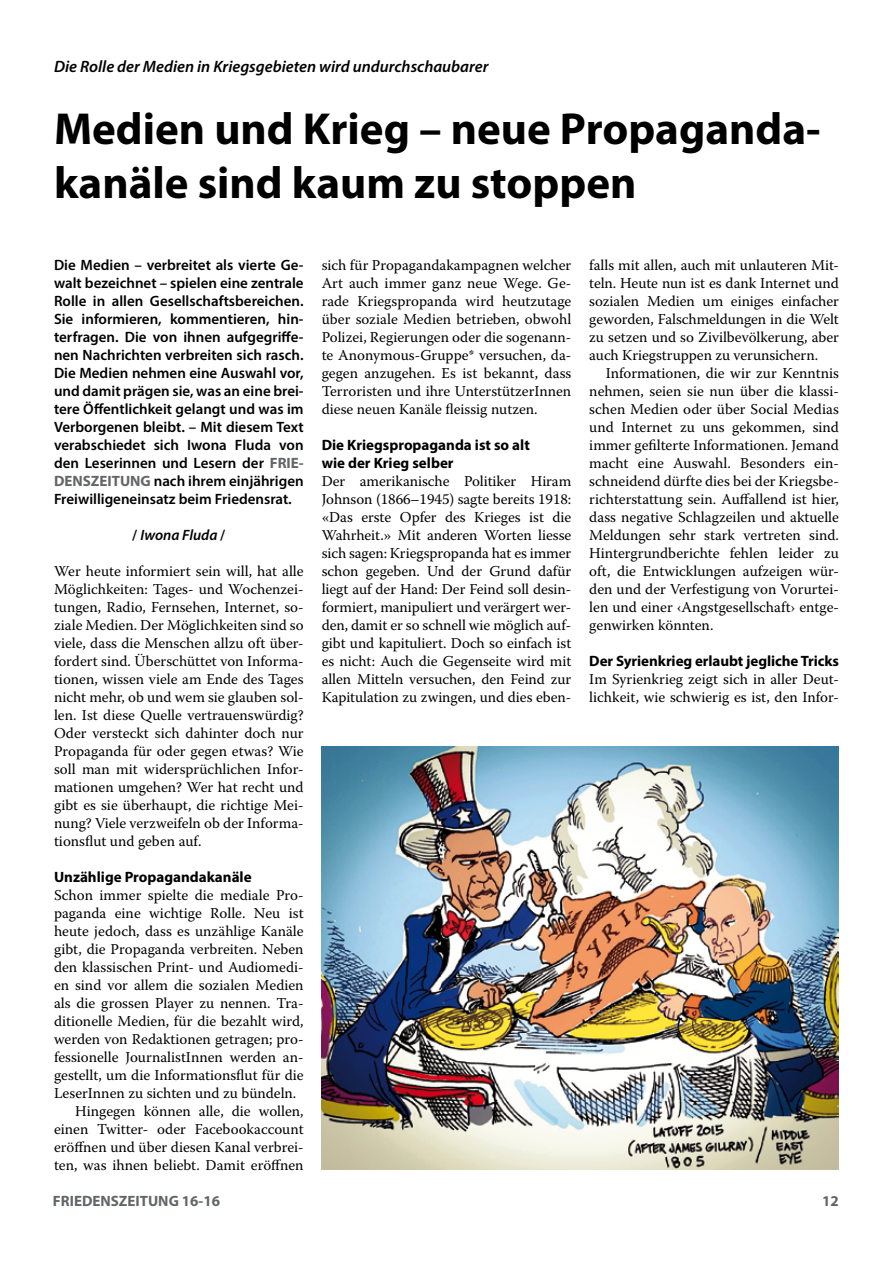
<style>
.page{position:relative;width:893px;height:1263px;background:#fff}
.page>*{position:absolute;margin:0;border:0;box-sizing:border-box;transform-origin:0 0}
.t1{font:700 45px/54px "Myriad Pro";color:#000}
.t2{font:italic 600 16.5px "Myriad Pro";color:#000}
.t3{font:15px/18px "Warnock Pro";color:#000;text-align:justify}
.t4{font:600 15px/18px "Myriad Pro";color:#000;text-align:justify}
.t5{font:700 15px/18px "Myriad Pro";color:#000}
.t6{font:700 15px "Myriad Pro";color:#636569}
.t7{font:italic 600 15px "Myriad Pro";color:#000}
.s1{font-weight:700;color:#636569}
.s2{font-style:normal}
</style>
<div class="page">
<img style="left:322px;top:746px;width:516px;height:424px">
<p class="t2" style="left:54px;top:56px;width:436px">Die Rolle der Medien in Kriegsgebieten wird undurchschaubarer</p>
<h1 class="t1" style="left:54px;top:100px;width:768px">Medien und Krieg – neue Propaganda&shy;kanäle sind kaum zu stoppen</h1>
<p class="t4" style="left:54px;top:256px;width:251px">Die Medien – verbreitet als vierte Ge&shy;walt bezeichnet – spielen eine zentrale Rolle in allen Gesellschaftsbereichen.<br>Sie informieren, kommentieren, hin&shy;terfragen. Die von ihnen aufgegriffe&shy;nen Nachrichten verbreiten sich rasch.<br>Die Medien nehmen eine Auswahl vor, und damit prägen sie, was an eine brei&shy;tere Öffentlichkeit gelangt und was im Verborgenen bleibt. – Mit diesem Text verabschiedet sich Iwona Fluda von den Leserinnen und Lesern der <span class="s1">FRIE-DENSZEITUNG</span> nach ihrem einjährigen Freiwilligeneinsatz beim Friedensrat.</p>
<p class="t7" style="left:132px;top:525px;width:95px"><span class="s2">/</span> Iwona Fluda <span class="s2">/</span></p>
<p class="t3" style="left:54px;top:562px;width:251px">Wer heute informiert sein will, hat alle Möglichkeiten: Tages- und Wochenzei&shy;tungen, Radio, Fernsehen, Internet, so&shy;ziale Medien. Der Möglichkeiten sind so viele, dass die Menschen allzu oft über&shy;fordert sind. Überschüttet von Informa&shy;tionen, wissen viele am Ende des Tages nicht mehr, ob und wem sie glauben sol&shy;len. Ist diese Quelle vertrauenswürdig?<br>Oder versteckt sich dahinter doch nur Propaganda für oder gegen etwas? Wie soll man mit widersprüchlichen Infor&shy;mationen umgehen? Wer hat recht und gibt es sie überhaupt, die richtige Mei&shy;nung? Viele verzweifeln ob der Informa&shy;tionsflut und geben auf.</p>
<p class="t5" style="left:54px;top:867px;width:199px">Unzählige Propagandakanäle</p>
<p class="t3" style="left:54px;top:886px;width:251px">Schon immer spielte die mediale Pro-</p>
<p class="t3" style="left:54px;top:904px;width:251px">paganda eine wichtige Rolle. Neu ist</p>
<p class="t3" style="left:54px;top:922px;width:251px">heute jedoch, dass es unzählige Kanäle</p>
<p class="t3" style="left:54px;top:940px;width:251px">gibt, die Propaganda verbreiten. Neben</p>
<p class="t3" style="left:54px;top:958px;width:251px">den klassischen Print- und Audiomedi-</p>
<p class="t3" style="left:54px;top:976px;width:251px">en sind vor allem die sozialen Medien</p>
<p class="t3" style="left:54px;top:994px;width:251px">als die grossen Player zu nennen. Tra-</p>
<p class="t3" style="left:54px;top:1012px;width:251px">ditionelle Medien, für die bezahlt wird,</p>
<p class="t3" style="left:54px;top:1030px;width:251px">werden von Redaktionen getragen; pro-</p>
<p class="t3" style="left:54px;top:1048px;width:251px">fessionelle JournalistInnen werden an-</p>
<p class="t3" style="left:54px;top:1066px;width:251px">gestellt, um die Informationsflut für die</p>
<p class="t3" style="left:54px;top:1084px;width:244px">LeserInnen zu sichten und zu bündeln.</p>
<p class="t3" style="left:75px;top:1102px;width:230px">Hingegen können alle, die wollen,</p>
<p class="t3" style="left:54px;top:1120px;width:251px">einen Twitter- oder Facebookaccount</p>
<p class="t3" style="left:54px;top:1138px;width:251px">eröffnen und über diesen Kanal verbrei-</p>
<p class="t3" style="left:54px;top:1156px;width:251px">ten, was ihnen beliebt. Damit eröffnen</p>
<p class="t3" style="left:322px;top:256px;width:251px">sich für Propagandakampagnen welcher Art auch immer ganz neue Wege. Ge&shy;rade Kriegspropanda wird heutzutage über soziale Medien betrieben, obwohl Polizei, Regierungen oder die sogenann&shy;te Anonymous-Gruppe* versuchen, da&shy;gegen anzugehen. Es ist bekannt, dass Terroristen und ihre UnterstützerInnen diese neuen Kanäle fleissig nutzen.</p>
<p class="t5" style="left:322px;top:435px;width:210px">Die Kriegspropaganda ist so alt wie der Krieg selber</p>
<p class="t3" style="left:322px;top:472px;width:251px">Der amerikanische Politiker Hiram Johnson (1866–1945) sagte bereits 1918: «Das erste Opfer des Krieges ist die Wahrheit.» Mit anderen Worten liesse sich sagen: Kriegspropanda hat es immer schon gegeben. Und der Grund dafür liegt auf der Hand: Der Feind soll desin&shy;formiert, manipuliert und verärgert wer&shy;den, damit er so schnell wie möglich auf&shy;gibt und kapituliert. Doch so einfach ist es nicht: Auch die Gegenseite wird mit allen Mitteln versuchen, den Feind zur Kapitulation zu zwingen, und dies eben-</p>
<p class="t3" style="left:589px;top:256px;width:251px">falls mit allen, auch mit unlauteren Mit&shy;teln. Heute nun ist es dank Internet und sozialen Medien um einiges einfacher geworden, Falschmeldungen in die Welt zu setzen und so Zivilbevölkerung, aber auch Kriegstruppen zu verunsichern.</p>
<p class="t3" style="left:589px;top:364px;width:251px;text-indent:16px">Informationen, die wir zur Kenntnis nehmen, seien sie nun über die klassi&shy;schen Medien oder über Social Medias und Internet zu uns gekommen, sind immer gefilterte Informationen. Jemand macht eine Auswahl. Besonders ein&shy;schneidend dürfte dies bei der Kriegsbe&shy;richterstattung sein. Auffallend ist hier, dass negative Schlagzeilen und aktuelle Meldungen sehr stark vertreten sind.<br>Hintergrundberichte fehlen leider zu oft, die Entwicklungen aufzeigen wür&shy;den und der Verfestigung von Vorurtei&shy;len und einer ‹Angstgesellschaft› entge&shy;genwirken könnten.</p>
<p class="t5" style="left:589px;top:651px;width:251px">Der Syrienkrieg erlaubt jegliche Tricks</p>
<p class="t3" style="left:589px;top:670px;width:251px">Im Syrienkrieg zeigt sich in aller Deut&shy;lichkeit, wie schwierig es ist, den Infor-</p>
<p class="t6" style="left:53px;top:1191px;width:169px">FRIEDENSZEITUNG 16-16</p>
<p class="t6" style="left:822px;top:1191px;width:18px">12</p>
</div>
